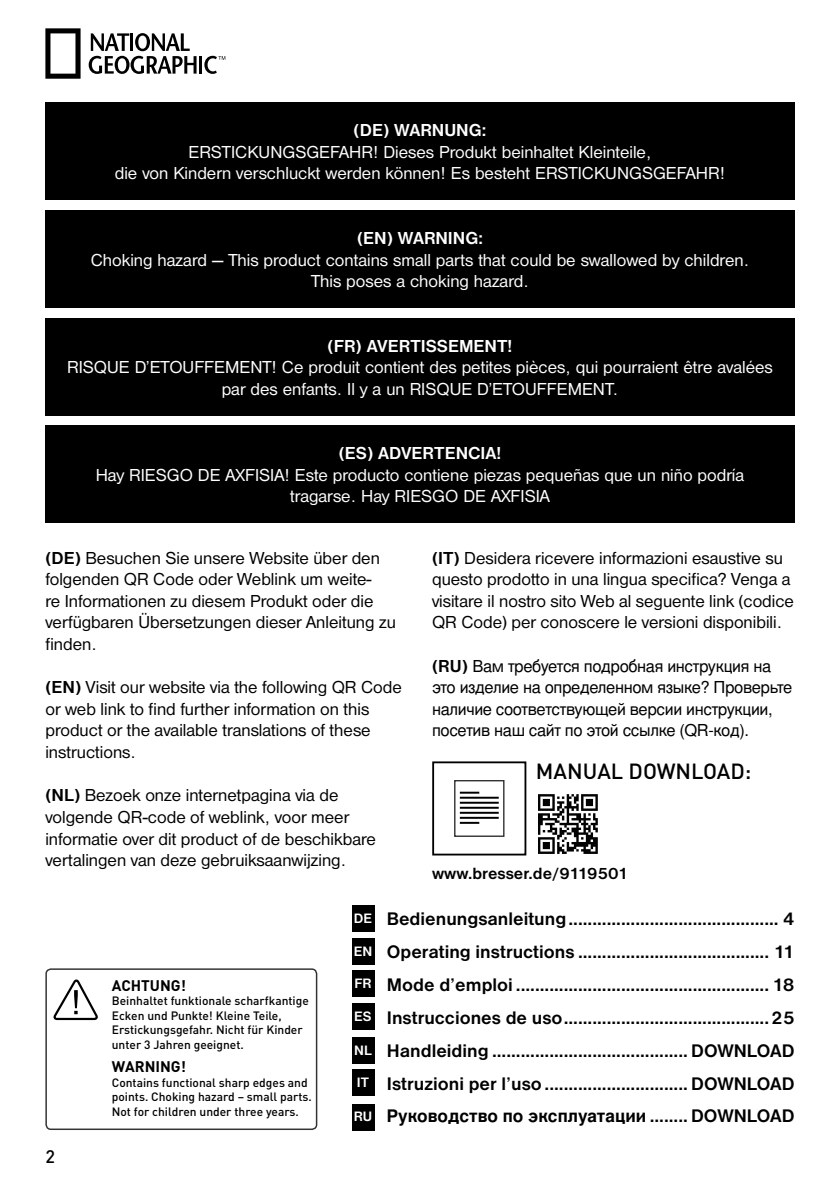
<style>
.page{position:relative;width:840px;height:1191px;background:#fff}
.page>*{position:absolute;margin:0;border:0;box-sizing:border-box;transform-origin:0 0}
.t1{font:500 21.6px "DIN";color:#000}
.t2{font:700 18.8px/32.8px "Nimbus San D";color:#000;text-align:justify}
.t3{font:700 18.8px "Nimbus San LCY";color:#000}
.t4{font:18px/21.6px "Nimbus San D";color:#000}
.t5{font:18px/21.6px "Nimbus San D";color:#fff;text-align:center}
.t6{font:18px/21.6px "Nimbus San LCY";letter-spacing:-.02em;color:#000}
.t7{font:700 18px "Nimbus San D";color:#fff}
.t8{font:500 18px "DIN";color:#000}
.t9{font:700 16.8px "Nimbus San D";color:#000}
.t10{font:700 15.2px "DIN";color:#000}
.t11{font:700 14.2px "Nimbus San D";color:#fff}
.t12{font:500 12px/14.4px "DIN";color:#000}
.s1{font-weight:700}
.s2{font-family:"Nimbus San D";font-weight:700}
.s3{font-family:"Nimbus San D"}
</style>
<div class="page">
<svg style="left:45px;top:28px;width:35px;height:51px"></svg>
<svg style="left:89px;top:33px;width:107px;height:41px"></svg>
<hr style="left:199px;top:56px;width:3px;height:18px;background:#000">
<svg style="left:204px;top:56px;width:21px;height:18px"></svg>
<div style="left:45px;top:102px;width:749px;height:98px;background:#000"></div>
<div style="left:45px;top:210px;width:749px;height:98px;background:#000"></div>
<div style="left:45px;top:317px;width:749px;height:98px;background:#000"></div>
<div style="left:45px;top:425px;width:749px;height:98px;background:#000"></div>
<div style="left:45px;top:968px;width:272px;height:162px;border:1px solid #000;border-radius:5px"></div>
<svg style="left:53px;top:979px;width:45px;height:42px"></svg>
<svg style="left:538px;top:794px;width:59px;height:60px"></svg>
<div style="left:432px;top:761px;width:94px;height:94px;border:2px solid #000"></div>
<hr style="left:459px;top:791px;width:20px;height:2px;background:#000">
<hr style="left:459px;top:822px;width:20px;height:2px;background:#000">
<hr style="left:459px;top:817px;width:39px;height:2px;background:#000">
<hr style="left:459px;top:812px;width:39px;height:1px;background:#000">
<hr style="left:459px;top:806px;width:39px;height:2px;background:#000">
<hr style="left:459px;top:801px;width:39px;height:2px;background:#000">
<hr style="left:459px;top:796px;width:39px;height:2px;background:#000">
<div style="left:351px;top:906px;width:23px;height:26px;background:#000"></div>
<div style="left:351px;top:938px;width:23px;height:26px;background:#000"></div>
<div style="left:351px;top:970px;width:23px;height:26px;background:#000"></div>
<div style="left:351px;top:1003px;width:23px;height:26px;background:#000"></div>
<div style="left:351px;top:1037px;width:23px;height:26px;background:#000"></div>
<div style="left:351px;top:1070px;width:23px;height:26px;background:#000"></div>
<div style="left:351px;top:1104px;width:23px;height:26px;background:#000"></div>
<p class="t7" style="left:353px;top:120px;width:134px">(DE) WARNUNG:</p>
<p class="t5" style="left:115px;top:141px;width:611px">ERSTICKUNGSGEFAHR! Dieses Produkt beinhaltet Kleinteile,<br>die von Kindern verschluckt werden können! Es besteht ERSTICKUNGSGEFAHR!</p>
<p class="t7" style="left:357px;top:228px;width:127px">(EN) WARNING:</p>
<p class="t5" style="left:91px;top:249px;width:659px">Choking hazard — This product contains small parts that could be swallowed by children.<br>This poses a choking hazard.</p>
<p class="t7" style="left:327px;top:335px;width:186px">(FR) AVERTISSEMENT!</p>
<p class="t5" style="left:67px;top:357px;width:706px">RISQUE D’ETOUFFEMENT! Ce produit contient des petites pièces, qui pourraient être avalées par des enfants. Il y a un RISQUE D’ETOUFFEMENT.</p>
<p class="t7" style="left:338px;top:443px;width:164px">(ES) ADVERTENCIA!</p>
<p class="t5" style="left:96px;top:464px;width:649px">Hay RIESGO DE AXFISIA! Este producto contiene piezas pequeñas que un niño podría tragarse. Hay RIESGO DE AXFISIA</p>
<p class="t4" style="left:45px;top:547px;width:352px"><span class="s1">(DE)</span> Besuchen Sie unsere Website über den folgenden QR Code oder Weblink um weite-<br>re Informationen zu diesem Produkt oder die verfügbaren Übersetzungen dieser Anleitung zu finden.</p>
<p class="t4" style="left:45px;top:676px;width:357px"><span class="s1">(EN)</span> Visit our website via the following QR Code or web link to find further information on this product or the available translations of these instructions.</p>
<p class="t4" style="left:45px;top:784px;width:332px"><span class="s1">(NL)</span> Bezoek onze internetpagina via de volgende QR-code of weblink, voor meer informatie over dit product of de beschikbare vertalingen van deze gebruiksaanwijzing.</p>
<p class="t4" style="left:432px;top:547px;width:363px"><span class="s1">(IT)</span> Desidera ricevere informazioni esaustive su questo prodotto in una lingua specifica? Venga a visitare il nostro sito Web al seguente link (codice QR Code) per conoscere le versioni disponibili.</p>
<p class="t6" style="left:432px;top:655px;width:362px"><span class="s2">(RU)</span> Вам требуется подробная инструкция на это изделие на определенном языке? Проверьте наличие соответствующей версии инструкции, посетив наш сайт по этой ссылке (QR-код).</p>
<p class="t1" style="left:535px;top:757px;width:217px">MANUAL DOWNLOAD:</p>
<p class="t9" style="left:432px;top:864px;width:197px">www.bresser.de/9119501</p>
<p class="t8" style="left:45px;top:1144px;width:11px">2</p>
<p class="t10" style="left:112px;top:975px;width:76px">ACHTUNG!</p>
<p class="t12" style="left:112px;top:993px;width:198px">Beinhaltet funktionale scharfkantige Ecken und Punkte! Kleine Teile, Erstickungsgefahr. Nicht für Kinder unter 3 Jahren geeignet.</p>
<p class="t10" style="left:112px;top:1056px;width:76px">WARNING!</p>
<p class="t12" style="left:112px;top:1074px;width:201px">Contains functional sharp edges and points. Choking hazard – small parts.<br>Not for children under three years.</p>
<p class="t11" style="left:354px;top:910px;width:20px">DE</p>
<p class="t11" style="left:353px;top:943px;width:20px">EN</p>
<p class="t11" style="left:354px;top:975px;width:19px">FR</p>
<p class="t11" style="left:354px;top:1008px;width:19px">ES</p>
<p class="t11" style="left:354px;top:1042px;width:19px">NL</p>
<p class="t11" style="left:357px;top:1074px;width:14px">IT</p>
<p class="t11" style="left:353px;top:1108px;width:20px">RU</p>
<p class="t2" style="left:386px;top:903px;width:409px">Bedienungsanleitung............................................ 4<br>Operating instructions ........................................ 11<br>Mode d’emploi ..................................................... 18<br>Instrucciones de uso...........................................25<br>Handleiding ......................................... DOWNLOAD Istruzioni per l’uso .............................. DOWNLOAD</p>
<p class="t3" style="left:386px;top:1106px;width:409px">Руководство по эксплуатации <span class="s3">........ DOWNLOAD</span></p>
</div>
